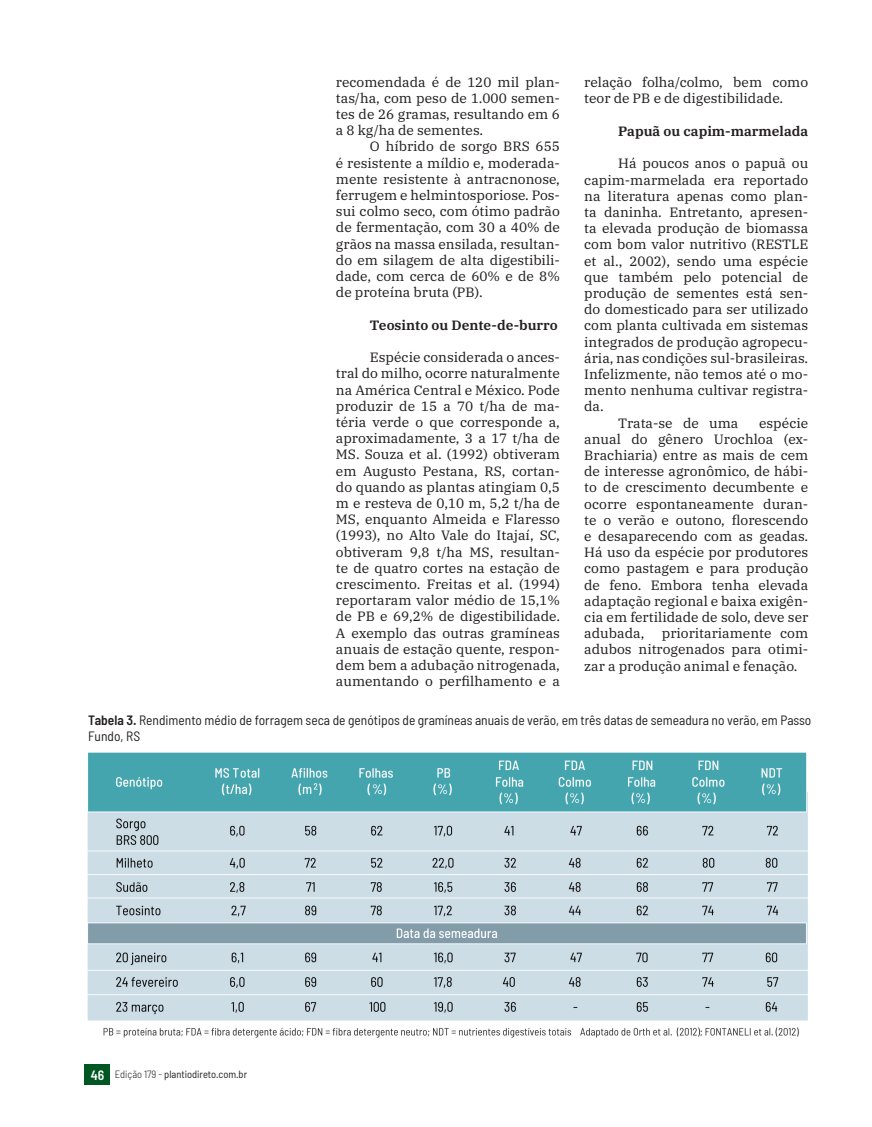
<style>
.page{position:relative;width:872px;height:1127px;background:#fff}
.page>*{position:absolute;margin:0;border:0;box-sizing:border-box;transform-origin:0 0}
.CORPO_TEXTO{font:13.5px/16.2px "IBM Plex Serif";color:#231f20;text-align:justify}
.LEGENDAS{font:semi-condensed 13.5px/16.2px "Barlow";color:#231f20}
.CORPO_TEXTO-2{font:600 13.5px "IBM Plex Serif";color:#231f20}
.t1{font:semi-condensed 10.5px "Barlow";color:#231f20}
.s1{font-weight:600}
.s2{font-weight:600;font-size:13.5px;color:#fff}
.s3{font-weight:300}
</style>
<div class="page">
<div style="left:85px;top:1064px;width:25px;height:21px;background:#005721"></div>
<img style="left:87px;top:752px;width:721px;height:285px">
<p class="CORPO_TEXTO" style="left:336px;top:73px;width:225px">recomendada é de 120 mil plan&shy;tas/ha, com peso de 1.000 semen&shy;tes de 26 gramas, resultando em 6 a 8 kg/ha de sementes.</p>
<p class="CORPO_TEXTO" style="left:336px;top:137px;width:225px;text-indent:34px">O híbrido de sorgo BRS 655 é resistente a míldio e, moderada&shy;mente resistente à antracnonose, ferrugem e helmintosporiose. Pos&shy;sui colmo seco, com ótimo padrão de fermentação, com 30 a 40% de grãos na massa ensilada, resultan&shy;do em silagem de alta digestibili&shy;dade, com cerca de 60% e de 8% de proteína bruta (PB).</p>
<p class="CORPO_TEXTO-2" style="left:370px;top:314px;width:189px">Teosinto ou Dente-de-burro</p>
<p class="CORPO_TEXTO" style="left:336px;top:348px;width:225px;text-indent:34px">Espécie considerada o ances&shy;tral do milho, ocorre naturalmente na América Central e México. Pode produzir de 15 a 70 t/ha de ma&shy;téria verde o que corresponde a, aproximadamente, 3 a 17 t/ha de MS. Souza et al. (1992) obtiveram em Augusto Pestana, RS, cortan&shy;do quando as plantas atingiam 0,5 m e resteva de 0,10 m, 5,2 t/ha de MS, enquanto Almeida e Flaresso (1993), no Alto Vale do Itajaí, SC, obtiveram 9,8 t/ha MS, resultan&shy;te de quatro cortes na estação de crescimento. Freitas et al. (1994) reportaram valor médio de 15,1% de PB e 69,2% de digestibilidade.<br>A exemplo das outras gramíneas anuais de estação quente, respon&shy;dem bem a adubação nitrogenada, aumentando o perfilhamento e a</p>
<p class="CORPO_TEXTO" style="left:584px;top:73px;width:225px">relação folha/colmo, bem como teor de PB e de digestibilidade.</p>
<p class="CORPO_TEXTO-2" style="left:618px;top:120px;width:191px">Papuã ou capim-marmelada</p>
<p class="CORPO_TEXTO" style="left:584px;top:154px;width:225px;text-indent:34px">Há poucos anos o papuã ou capim-marmelada era reportado na literatura apenas como plan&shy;ta daninha. Entretanto, apresen&shy;ta elevada produção de biomassa com bom valor nutritivo (RESTLE et al., 2002), sendo uma espécie que também pelo potencial de produção de sementes está sen&shy;do domesticado para ser utilizado com planta cultivada em sistemas integrados de produção agropecu&shy;ária, nas condições sul-brasileiras.<br>Infelizmente, não temos até o mo&shy;mento nenhuma cultivar registra&shy;da.</p>
<p class="CORPO_TEXTO" style="left:618px;top:413px;width:122px">Trata-se de uma</p>
<p class="CORPO_TEXTO" style="left:584px;top:413px;width:225px;text-indent:175px">espécie anual do gênero Urochloa (ex-Brachiaria) entre as mais de cem de interesse agronômico, de hábi&shy;to de crescimento decumbente e ocorre espontaneamente duran&shy;te o verão e outono, florescendo e desaparecendo com as geadas.<br>Há uso da espécie por produtores como pastagem e para produção de feno. Embora tenha elevada adaptação regional e baixa exigên&shy;cia em fertilidade de solo, deve ser adubada,</p>
<p class="CORPO_TEXTO" style="left:584px;top:624px;width:225px;text-indent:78px">prioritariamente com adubos nitrogenados para otimi&shy;zar a produção animal e fenação.</p>
<p class="LEGENDAS" style="left:88px;top:711px;width:724px"><span class="s1">Tabela 3.</span> Rendimento médio de forragem seca de genótipos de gramíneas anuais de verão, em três datas de semeadura no verão, em Passo<br>Fundo, RS</p>
<p class="t1" style="left:91px;top:1068px;width:158px"><span class="s2">46</span> <span class="s3">Edição 179 -</span> plantiodireto.com.br</p>
</div>
